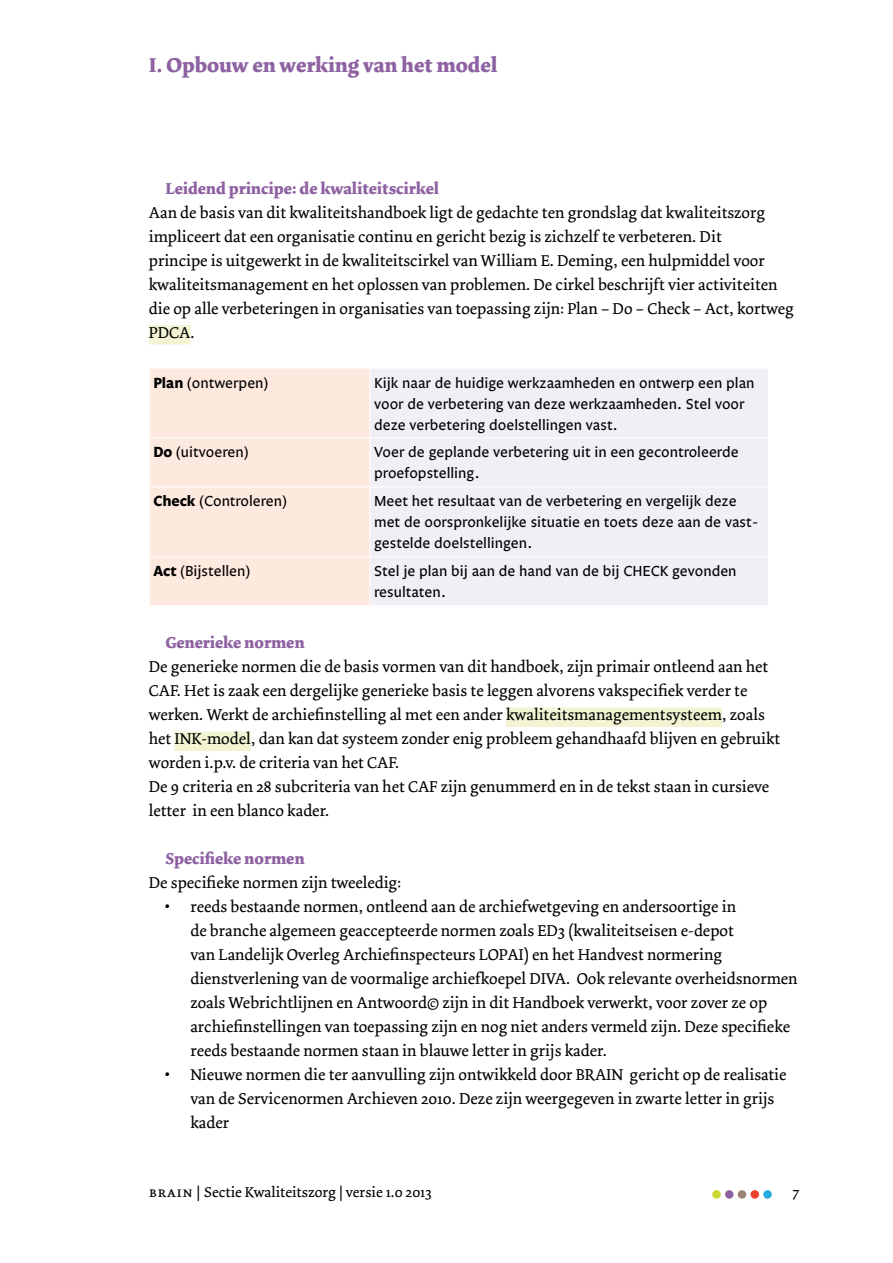
<style>
.page{position:relative;width:893px;height:1263px;background:#fff}
.page>*{position:absolute;margin:0;border:0;box-sizing:border-box;transform-origin:0 0}
.t1{font:700 21px "Dolly";color:#8e62a2}
.t2{font:16.5px/24px "Dolly";color:#000}
.t3{font:700 16.5px "Dolly";color:#8e62a2}
.t4{font:15px/21px "Legato One";color:#000}
.t5{font:15px "Dolly";color:#000}
.s1{font-weight:700}
.s2{font-size:21px}
.s3{font-family:"Dolly Small Caps"}
</style>
<div class="page">
<div style="left:712px;top:1190px;width:9px;height:9px;background:#cad62b;border-radius:50%"></div>
<div style="left:725px;top:1190px;width:8px;height:9px;background:#8e62a2;border-radius:50%"></div>
<div style="left:738px;top:1190px;width:8px;height:9px;background:#9b8376;border-radius:50%"></div>
<div style="left:750px;top:1190px;width:9px;height:9px;background:#ef4130;border-radius:50%"></div>
<div style="left:763px;top:1190px;width:9px;height:9px;background:#27aae1;border-radius:50%"></div>
<div style="left:149px;top:325px;width:41px;height:19px;background:#f2f4d4"></div>
<div style="left:506px;top:707px;width:216px;height:20px;background:#f2f4d4"></div>
<div style="left:175px;top:731px;width:76px;height:20px;background:#f2f4d4"></div>
<div style="left:150px;top:369px;width:220px;height:236px;background:#fee9df"></div>
<div style="left:371px;top:369px;width:397px;height:236px;background:#f2eef5"></div>
<hr style="left:149px;top:438px;width:221px;height:1px;background:#fff">
<hr style="left:149px;top:487px;width:221px;height:1px;background:#fff">
<hr style="left:149px;top:556px;width:221px;height:1px;background:#fff">
<hr style="left:370px;top:438px;width:399px;height:1px;background:#fff">
<hr style="left:370px;top:487px;width:399px;height:1px;background:#fff">
<hr style="left:370px;top:556px;width:399px;height:1px;background:#fff">
<p class="t1" style="left:149px;top:52px;width:350px">I. Opbouw en werking van het model</p>
<p class="t3" style="left:165px;top:178px;width:275px">Leidend principe: de kwaliteitscirkel</p>
<p class="t2" style="left:149px;top:201px;width:646px">Aan de basis van dit kwaliteitshandboek ligt de gedachte ten grondslag dat kwaliteitszorg impliceert dat een organisatie continu en gericht bezig is zichzelf te verbeteren. Dit<br>principe is uitgewerkt in de kwaliteitscirkel van William E. Deming, een hulpmiddel voor kwaliteitsmanagement en het oplossen van problemen. De cirkel beschrijft vier activiteiten die op alle verbeteringen in organisaties van toepassing zijn: Plan – Do – Check – Act, kortweg PDCA.</p>
<p class="t4" style="left:153px;top:373px;width:116px"><span class="s1">Plan</span> (ontwerpen)</p>
<p class="t4" style="left:374px;top:373px;width:382px">Kijk naar de huidige werkzaamheden en ontwerp een plan voor de verbetering van deze werkzaamheden. Stel voor deze verbetering doelstellingen vast.</p>
<p class="t4" style="left:153px;top:443px;width:96px"><span class="s1">Do</span> (uitvoeren)</p>
<p class="t4" style="left:374px;top:443px;width:366px">Voer de geplande verbetering uit in een gecontroleerde proefopstelling.</p>
<p class="t4" style="left:153px;top:492px;width:135px"><span class="s1">Check</span> (Controleren)</p>
<p class="t4" style="left:374px;top:492px;width:386px">Meet het resultaat van de verbetering en vergelijk deze met de oorspronkelijke situatie en toets deze aan de vast&shy;gestelde doelstellingen.</p>
<p class="t4" style="left:153px;top:561px;width:98px"><span class="s1">Act</span> (Bijstellen)</p>
<p class="t4" style="left:374px;top:561px;width:364px">Stel je plan bij aan de hand van de bij CHECK gevonden resultaten.</p>
<p class="t3" style="left:165px;top:632px;width:141px">Generieke normen</p>
<p class="t2" style="left:149px;top:655px;width:633px">De generieke normen die de basis vormen van dit handboek, zijn primair ontleend aan het CAF. Het is zaak een dergelijke generieke basis te leggen alvorens vakspecifiek verder te werken. Werkt de archiefinstelling al met een ander kwaliteitsmanagementsysteem, zoals het INK-model, dan kan dat systeem zonder enig probleem gehandhaafd blijven en gebruikt worden i.p.v. de criteria van het CAF.<br>De 9 criteria en 28 subcriteria van het CAF zijn genummerd en in de tekst staan in cursieve letter in een blanco kader.</p>
<p class="t3" style="left:165px;top:849px;width:141px">Specifieke normen</p>
<p class="t2" style="left:149px;top:871px;width:254px">De specifieke normen zijn tweeledig:</p>
<p class="t2" style="left:190px;top:895px;width:609px;text-indent:-25px"><span class="s2">•</span> reeds bestaande normen, ontleend aan de archiefwetgeving en andersoortige in<br>de branche algemeen geaccepteerde normen zoals ED3 (kwaliteitseisen e-depot<br>van Landelijk Overleg Archiefinspecteurs LOPAI) en het Handvest normering dienstverlening van de voormalige archiefkoepel DIVA. Ook relevante overheidsnormen zoals Webrichtlijnen en Antwoord© zijn in dit Handboek verwerkt, voor zover ze op archiefinstellingen van toepassing zijn en nog niet anders vermeld zijn. Deze specifieke reeds bestaande normen staan in blauwe letter in grijs kader.</p>
<p class="t2" style="left:190px;top:1063px;width:598px;text-indent:-25px"><span class="s2">•</span> Nieuwe normen die ter aanvulling zijn ontwikkeld door BRAIN gericht op de realisatie van de Servicenormen Archieven 2010. Deze zijn weergegeven in zwarte letter in grijs kader</p>
<p class="t5" style="left:149px;top:1183px;width:284px"><span class="s3">brain |</span> Sectie Kwaliteitszorg | versie 1.0 2013</p>
<p class="t5" style="left:793px;top:1183px;width:8px">7</p>
</div>
